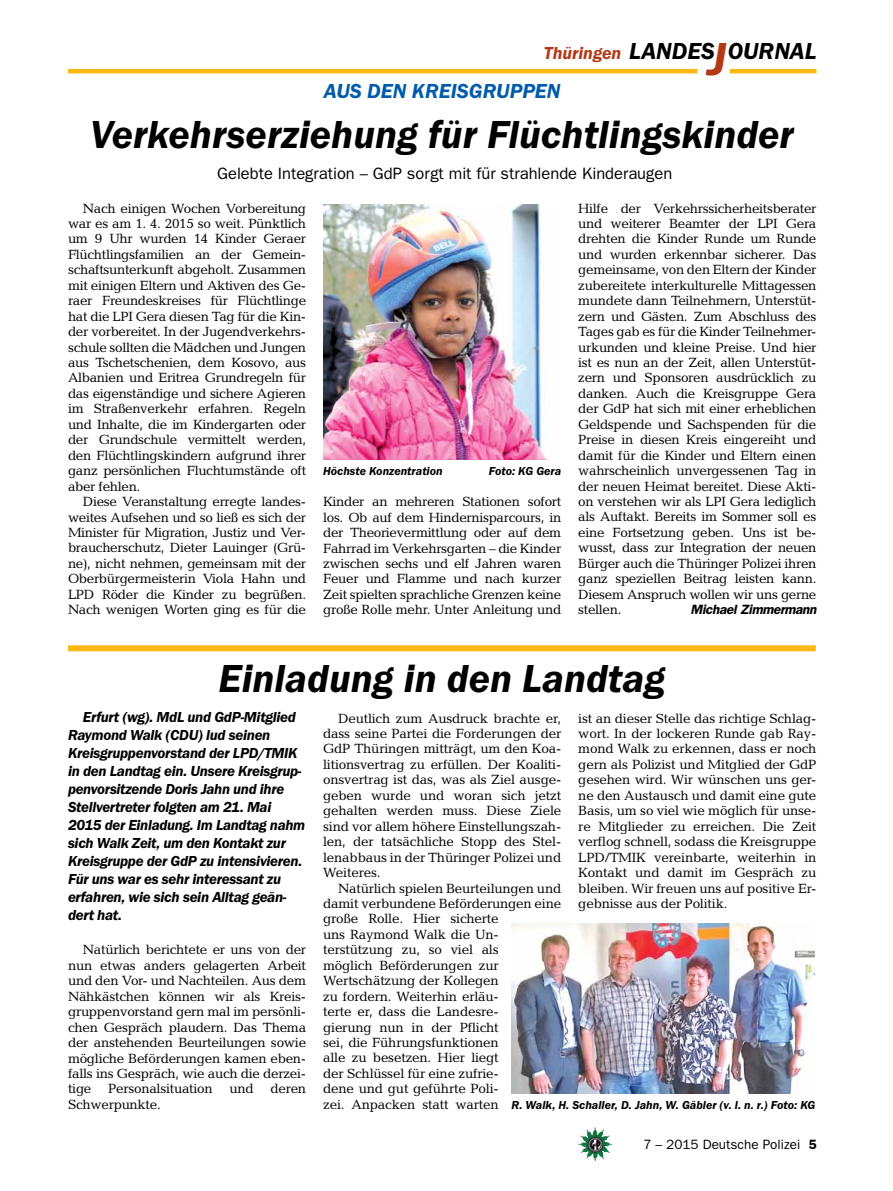
<style>
.page{position:relative;width:893px;height:1191px;background:#fff}
.page>*{position:absolute;margin:0;border:0;box-sizing:border-box;transform-origin:0 0}
.t1{font:italic 600 40.5px "Franklin Gothic Itc T";color:#000}
.t2{font:italic 600 24px "Franklin Gothic Itc T";color:#000}
.t3{font:italic 600 21px "Franklin Gothic Itc T";color:#005baa}
.t4{font:italic 600 18px "Franklin Gothic Itc T";color:#b33916}
.t5{font:16.5px "Franklin Gothic";color:#000}
.t6{font:italic 600 15px/18px "Franklin Gothic Itc T";letter-spacing:-.02em;color:#000}
.t7{font:13.5px/15.5px "Candida";letter-spacing:-.015em;color:#000;text-align:justify}
.t8{font:13.5px "Franklin Gothic";color:#000}
.t9{font:italic 600 13.5px "Franklin Gothic";letter-spacing:-.025em;color:#000}
.t10{font:italic 600 12px "Franklin Gothic Itc T";color:#000}
.s1{font-size:48px;color:#b33916}
.s2{font-family:"Candida";font-weight:400;font-style:normal;font-size:13.5px}
.s3{font-weight:600}
</style>
<div class="page">
<img style="left:578px;top:1127px;width:17px;height:25px">
<hr style="left:730px;top:69px;width:86px;height:4px;background:#fdb913">
<hr style="left:68px;top:69px;width:629px;height:4px;background:#fdb913">
<img style="left:323px;top:205px;width:225px;height:255px">
<img style="left:511px;top:923px;width:304px;height:170px">
<div style="left:68px;top:645px;width:748px;height:6px;background:#fdb913"></div>
<h3 class="t4" style="left:544px;top:42px;width:79px">Thüringen</h3>
<h3 class="t3" style="left:324px;top:79px;width:58px">Aus den</h3>
<h3 class="t3" style="left:412px;top:79px;width:27px">Kreisgruppen</h3>
<h2 class="t2" style="left:629px;top:37px;width:189px">LANDES<span class="s1">J</span>OURNAL</h2>
<h1 class="t1" style="left:91px;top:111px;width:705px">Verkehrserziehung für Flüchtlingskinder</h1>
<p class="t5" style="left:217px;top:164px;width:457px">Gelebte Integration – GdP sorgt mit für strahlende Kinderaugen</p>
<p class="t7" style="left:68px;top:200px;width:240px;text-indent:15px">Nach einigen Wochen Vorbereitung war es am 1. 4. 2015 so weit. Pünktlich um 9 Uhr wurden 14 Kinder Geraer Flüchtlingsfamilien an der Gemein&shy;schaftsunterkunft abgeholt. Zusammen mit einigen Eltern und Aktiven des Ge&shy;raer Freundeskreises für Flüchtlinge hat die LPI Gera diesen Tag für die Kin&shy;der vorbereitet. In der Jugendverkehrs&shy;schule sollten die Mädchen und Jungen aus Tschetschenien, dem Kosovo, aus Albanien und Eritrea Grundregeln für das eigenständige und sichere Agieren im Straßenverkehr erfahren. Regeln und Inhalte, die im Kindergarten oder der Grundschule vermittelt werden, den Flüchtlingskindern aufgrund ihrer ganz persönlichen Fluchtumstände oft aber fehlen.</p>
<p class="t7" style="left:68px;top:494px;width:240px;text-indent:15px">Diese Veranstaltung erregte landes&shy;weites Aufsehen und so ließ es sich der Minister für Migration, Justiz und Ver&shy;braucherschutz, Dieter Lauinger (Grü&shy;ne), nicht nehmen, gemeinsam mit der Oberbürgermeisterin Viola Hahn und LPD Röder die Kinder zu begrüßen.<br>Nach wenigen Worten ging es für die</p>
<p class="t10" style="left:323px;top:464px;width:121px">Höchste Konzentration</p>
<p class="t10" style="left:489px;top:464px;width:74px">Foto: KG Gera</p>
<p class="t7" style="left:323px;top:494px;width:240px">Kinder an mehreren Stationen sofort los. Ob auf dem Hindernisparcours, in der Theorievermittlung oder auf dem Fahrrad im Verkehrsgarten – die Kinder zwischen sechs und elf Jahren waren Feuer und Flamme und nach kurzer Zeit spielten sprachliche Grenzen keine große Rolle mehr. Unter Anleitung und</p>
<p class="t7" style="left:578px;top:200px;width:240px">Hilfe der Verkehrssicherheitsberater und weiterer Beamter der LPI Gera drehten die Kinder Runde um Runde und wurden erkennbar sicherer. Das gemeinsame, von den Eltern der Kinder zubereitete interkulturelle Mittagessen mundete dann Teilnehmern, Unterstüt&shy;zern und Gästen. Zum Abschluss des Tages gab es für die Kinder Teilnehmer&shy;urkunden und kleine Preise. Und hier ist es nun an der Zeit, allen Unterstüt&shy;zern und Sponsoren ausdrücklich zu danken. Auch die Kreisgruppe Gera der GdP hat sich mit einer erheblichen Geldspende und Sachspenden für die Preise in diesen Kreis eingereiht und damit für die Kinder und Eltern einen wahrscheinlich unvergessenen Tag in der neuen Heimat bereitet. Diese Akti&shy;on verstehen wir als LPI Gera lediglich als Auftakt. Bereits im Sommer soll es eine Fortsetzung geben. Uns ist be&shy;wusst, dass zur Integration der neuen Bürger auch die Thüringer Polizei ihren ganz speziellen Beitrag leisten kann.<br>Diesem Anspruch wollen wir uns gerne stellen.</p>
<p class="t9" style="left:690px;top:601px;width:127px">Michael Zimmermann</p>
<h1 class="t1" style="left:219px;top:655px;width:448px">Einladung in den Landtag</h1>
<p class="t7" style="left:323px;top:710px;width:240px;text-indent:15px">Deutlich zum Ausdruck brachte er, dass seine Partei die Forderungen der GdP Thüringen mitträgt, um den Koa&shy;litionsvertrag zu erfüllen. Der Koaliti&shy;onsvertrag ist das, was als Ziel ausge&shy;geben wurde und woran sich jetzt gehalten werden muss. Diese Ziele sind vor allem höhere Einstellungszah&shy;len, der tatsächliche Stopp des Stel&shy;lenabbaus in der Thüringer Polizei und Weiteres.</p>
<p class="t7" style="left:323px;top:880px;width:240px;text-align:left;text-indent:15px">Natürlich spielen Beurteilungen und damit verbundene Beförderungen eine große Rolle. Hier sicherte<br>uns Raymond Walk die Un&shy;terstützung zu, so viel als<br>möglich Beförderungen zur<br>Wertschätzung der Kollegen<br>zu fordern. Weiterhin erläu-<br>terte er, dass die Landesre-<br>gierung nun in der Pflicht<br>sei, die Führungsfunktionen<br>alle zu besetzen. Hier liegt<br>der Schlüssel für eine zufrie-<br>dene und gut geführte Poli-</p>
<p class="t10" style="left:323px;top:1098px;width:494px"><span class="s2">zei. Anpacken statt warten</span> R. Walk, H. Schaller, D. Jahn, W. Gäbler (v. l. n. r.) Foto: KG</p>
<p class="t6" style="left:68px;top:708px;width:239px;text-indent:15px">Erfurt (wg). MdL und GdP-Mitglied<br>Raymond Walk (CDU) lud seinen<br>Kreisgruppenvorstand der LPD/TMIK in den Landtag ein. Unsere Kreisgrup&shy;penvorsitzende Doris Jahn und ihre<br>Stellvertreter folgten am 21. Mai<br>2015 der Einladung. Im Landtag nahm sich Walk Zeit, um den Kontakt zur<br>Kreisgruppe der GdP zu intensivieren.<br>Für uns war es sehr interessant zu erfahren, wie sich sein Alltag geän&shy;dert hat.</p>
<p class="t7" style="left:68px;top:942px;width:240px;text-indent:15px">Natürlich berichtete er uns von der nun etwas anders gelagerten Arbeit und den Vor- und Nachteilen. Aus dem Nähkästchen können wir als Kreis&shy;gruppenvorstand gern mal im persönli&shy;chen Gespräch plaudern. Das Thema der anstehenden Beurteilungen sowie mögliche Beförderungen kamen eben&shy;falls ins Gespräch, wie auch die derzei&shy;tige Personalsituation und deren Schwerpunkte.</p>
<p class="t7" style="left:578px;top:710px;width:240px">ist an dieser Stelle das richtige Schlag&shy;wort. In der lockeren Runde gab Ray&shy;mond Walk zu erkennen, dass er noch gern als Polizist und Mitglied der GdP gesehen wird. Wir wünschen uns ger&shy;ne den Austausch und damit eine gute Basis, um so viel wie möglich für unse&shy;re Mitglieder zu erreichen. Die Zeit verflog schnell, sodass die Kreisgruppe LPD/TMIK vereinbarte, weiterhin in Kontakt und damit im Gespräch zu bleiben. Wir freuen uns auf positive Er&shy;gebnisse aus der Politik.</p>
<p class="t8" style="left:643px;top:1136px;width:175px">7 – 2015 Deutsche Polizei <span class="s3">5</span></p>
</div>
